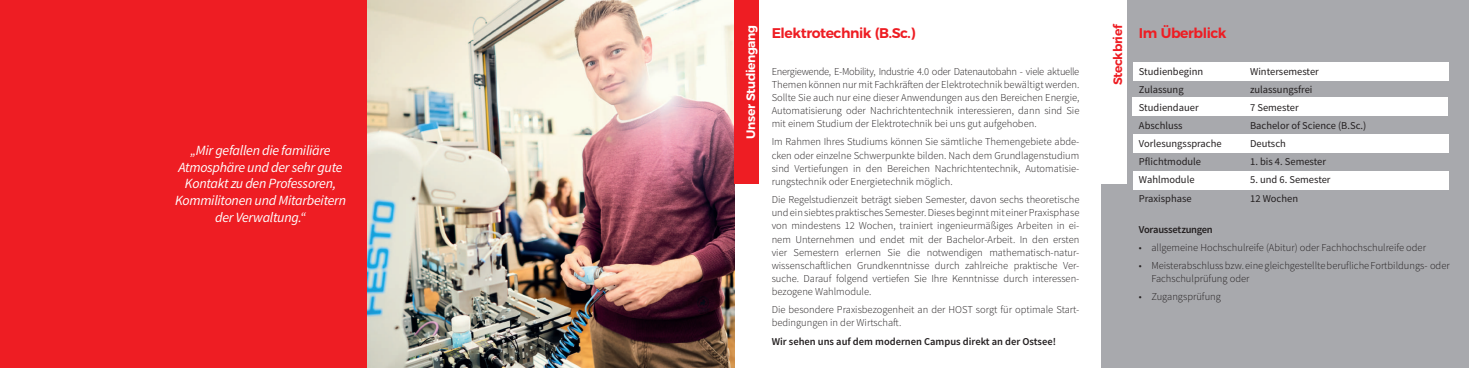
<style>
.page{position:relative;width:1469px;height:368px;background:#fff}
.page>*{position:absolute;margin:0;border:0;box-sizing:border-box;transform-origin:0 0}
.t1{font:italic 14px/16.8px "Source Sans Pro";letter-spacing:-.02em;color:#fff;text-align:center}
.t2{font:600 14px "Montserrat";letter-spacing:-.03em;color:#ee1d23}
.t3{font:600 12.25px "Montserrat";letter-spacing:-.03em;color:#fff}
.t4{font:600 12.25px "Montserrat";letter-spacing:-.03em;color:#ee1d23}
.t5{font:300 10.5px/13.1px "Source Sans Pro";color:#231f20;text-align:justify}
.t6{font:10.5px "Source Sans Pro";color:#231f20}
.t7{font:600 10.5px "Source Sans Pro";color:#231f20}
.t8{font:600 10.5px "Source Sans Pro";letter-spacing:-.03em;color:#231f20}
</style>
<div class="page">
<div style="left:0;top:0;width:367px;height:367px;background:#ee1d23"></div>
<img style="left:367px;top:0;width:367px;height:367px">
<div style="left:1101px;top:0;width:367px;height:367px;background:#a8a9ad"></div>
<div style="left:1132px;top:63px;width:316px;height:18px;background:#fff"></div>
<div style="left:1132px;top:97px;width:316px;height:18px;background:#fff"></div>
<div style="left:1132px;top:135px;width:316px;height:18px;background:#fff"></div>
<div style="left:1132px;top:171px;width:316px;height:18px;background:#fff"></div>
<div style="left:734px;top:0;width:25px;height:184px;background:#ee1d23"></div>
<div style="left:1096px;top:0;width:30px;height:184px;background:#fff"></div>
<h1 class="t1" style="left:175px;top:141px;width:173px">„Mir gefallen die familiäre<br>Atmosphäre und der sehr gute<br>Kontakt zu den Professoren,<br>Kommilitonen und Mitarbeitern der Verwaltung.“</h1>
<p class="t3" style="left:740px;top:139px;width:115px;rotate:-90deg">Unser Studiengang</p>
<h1 class="t2" style="left:771px;top:22px;width:145px">Elektrotechnik (B.Sc.)</h1>
<p class="t5" style="left:771px;top:64px;width:309px">Energiewende, E-Mobility, Industrie 4.0 oder Datenautobahn - viele aktuelle Themen können nur mit Fachkräften der Elektrotechnik bewältigt werden.<br>Sollte Sie auch nur eine dieser Anwendungen aus den Bereichen Energie, Automatisierung oder Nachrichtentechnik interessieren, dann sind Sie mit einem Studium der Elektrotechnik bei uns gut aufgehoben.</p>
<p class="t5" style="left:771px;top:135px;width:309px">Im Rahmen Ihres Studiums können Sie sämtliche Themengebiete abde&shy;cken oder einzelne Schwerpunkte bilden. Nach dem Grundlagenstudium sind Vertiefungen in den Bereichen Nachrichtentechnik, Automatisie&shy;rungstechnik oder Energietechnik möglich.</p>
<p class="t5" style="left:771px;top:193px;width:309px">Die Regelstudienzeit beträgt sieben Semester, davon sechs theoretische und ein siebtes praktisches Semester. Dieses beginnt mit einer Praxisphase von mindestens 12 Wochen, trainiert ingenieurmäßiges Arbeiten in ei&shy;nem Unternehmen und endet mit der Bachelor-Arbeit. In den ersten vier Semestern erlernen Sie die notwendigen mathematisch-natur&shy;wissenschaftlichen Grundkenntnisse durch zahlreiche praktische Ver&shy;suche. Darauf folgend vertiefen Sie Ihre Kenntnisse durch interessen&shy;bezogene Wahlmodule.</p>
<p class="t5" style="left:771px;top:302px;width:309px">Die besondere Praxisbezogenheit an der HOST sorgt für optimale Start&shy;bedingungen in der Wirtschaft.</p>
<p class="t7" style="left:771px;top:333px;width:286px">Wir sehen uns auf dem modernen Campus direkt an der Ostsee!</p>
<p class="t4" style="left:1107px;top:85px;width:63px;rotate:-90deg">Steckbrief</p>
<h1 class="t2" style="left:1138px;top:22px;width:89px">Im Überblick</h1>
<p class="t6" style="left:1138px;top:64px;width:66px">Studienbeginn</p>
<p class="t6" style="left:1250px;top:64px;width:70px">Wintersemester</p>
<p class="t6" style="left:1138px;top:82px;width:46px">Zulassung</p>
<p class="t6" style="left:1250px;top:82px;width:64px">zulassungsfrei</p>
<p class="t6" style="left:1138px;top:101px;width:61px">Studiendauer</p>
<p class="t6" style="left:1250px;top:101px;width:50px">7 Semester</p>
<p class="t6" style="left:1138px;top:119px;width:45px">Abschluss</p>
<p class="t6" style="left:1250px;top:119px;width:118px">Bachelor of Science (B.Sc.)</p>
<p class="t6" style="left:1138px;top:137px;width:84px">Vorlesungssprache</p>
<p class="t6" style="left:1250px;top:137px;width:37px">Deutsch</p>
<p class="t6" style="left:1138px;top:155px;width:64px">Pflichtmodule</p>
<p class="t6" style="left:1250px;top:155px;width:77px">1. bis 4. Semester</p>
<p class="t6" style="left:1138px;top:173px;width:57px">Wahlmodule</p>
<p class="t6" style="left:1250px;top:173px;width:82px">5. und 6. Semester</p>
<p class="t6" style="left:1138px;top:191px;width:54px">Praxisphase</p>
<p class="t6" style="left:1250px;top:191px;width:49px">12 Wochen</p>
<p class="t8" style="left:1138px;top:222px;width:75px">Voraussetzungen</p>
<p class="t5" style="left:1138px;top:240px;width:288px">• allgemeine Hochschulreife (Abitur) oder Fachhochschulreife oder</p>
<p class="t5" style="left:1151px;top:258px;width:300px;text-indent:-12px">• Meisterabschluss bzw. eine gleichgestellte berufliche Fortbildungs- oder<br>Fachschulprüfung oder</p>
<p class="t5" style="left:1138px;top:290px;width:83px">• Zugangsprüfung</p>
</div>
